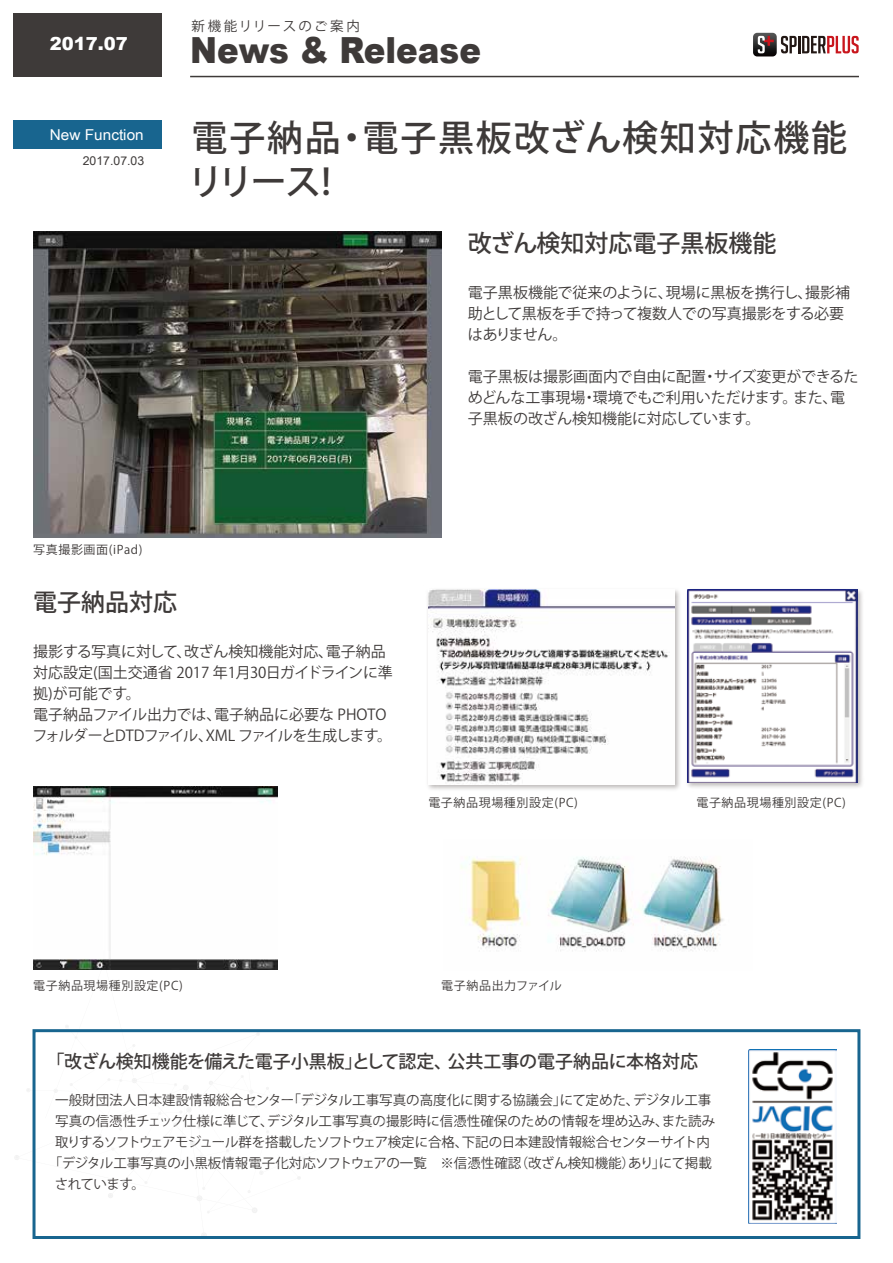
<style>
.page{position:relative;width:893px;height:1263px;background:#fff}
.page>*{position:absolute;margin:0;border:0;box-sizing:border-box;transform-origin:0 0}
.t1{font:500 36px/43.2px "Koz Go Pr 6 N";letter-spacing:.05em;color:#3e3a39}
.t2{font:900 36px "Arial";color:#3e3a39;scale:.9 1}
.t3{font:500 24px "Koz Go Pr 6 N";color:#3e3a39}
.t4{font:500 18px "Koz Go Pr 6 N";color:#3e3a39}
.t5{font:900 18px "Arial";color:#fff}
.t6{font:15px/21px "Koz Go Pr 6 N";color:#3e3a39}
.t7{font:15px/21px "Koz Go Pr 6 N";letter-spacing:-.02em;color:#3e3a39}
.t8{font:15px "Arial Narrow";color:#fff;scale:1.25 1}
.t9{font:13.5px "Koz Go Pr 6 N";color:#3e3a39}
.t10{font:13.5px "Koz Go Pr 6 N";letter-spacing:-.05em;color:#3e3a39}
.t11{font:13.5px "Koz Go Pr 6 N";letter-spacing:.16em;color:#3e3a39}
.t12{font:12px "Koz Go Pr 6 N";letter-spacing:.05em;color:#3e3a39}
.t13{font:12px "Arial Narrow";color:#3e3a39;scale:1.25 1}
</style>
<div class="page">
<div style="left:13px;top:13px;width:149px;height:64px;background:#3e3a39"></div>
<div style="left:13px;top:120px;width:149px;height:29px;background:#18658f"></div>
<svg style="left:781px;top:36px;width:78px;height:17px"></svg>
<img style="left:753px;top:33px;width:24px;height:23px">
<svg style="left:765px;top:36px;width:9px;height:10px"></svg>
<img style="left:758px;top:36px;width:7px;height:18px">
<svg style="left:15px;top:961px;width:371px;height:277px"></svg>
<img style="left:33px;top:231px;width:408px;height:306px">
<div style="left:33px;top:1029px;width:827px;height:210px;border:3px solid #18658f"></div>
<img style="left:427px;top:590px;width:253px;height:200px">
<img style="left:428px;top:589px;width:247px;height:195px">
<img style="left:687px;top:590px;width:176px;height:198px">
<img style="left:687px;top:589px;width:171px;height:193px">
<img style="left:33px;top:786px;width:244px;height:183px">
<img style="left:460px;top:856px;width:264px;height:96px">
<img style="left:748px;top:1049px;width:88px;height:174px">
<hr style="left:190px;top:76px;width:669px;height:1px;background:#3e3a39">
<p class="t5" style="left:50px;top:30px;width:80px">2017.07</p>
<p class="t8" style="left:50px;top:123px;width:77px">New Function</p>
<p class="t13" style="left:83px;top:152px;width:51px">2017.07.03</p>
<p class="t12" style="left:33px;top:543px;width:111px">写真撮影画面(iPad)</p>
<p class="t11" style="left:192px;top:19px;width:170px">新機能リリースのご案内</p>
<h1 class="t2" style="left:190px;top:24px;width:325px">News &amp; Release</h1>
<h1 class="t1" style="left:188px;top:117px;width:661px">電子納品・電子黒板改ざん検知対応機能リリース!</h1>
<h2 class="t3" style="left:468px;top:230px;width:310px">改ざん検知対応電子黒板機能</h2>
<p class="t7" style="left:468px;top:283px;width:384px">電子黒板機能で従来のように、現場に黒板を携行し、撮影補助として黒板を手で持って複数人での写真撮影をする必要はありません。</p>
<p class="t6" style="left:468px;top:367px;width:392px">電子黒板は撮影画面内で自由に配置・サイズ変更ができるためどんな工事現場・環境でもご利用いただけます。また、電子黒板の改ざん検知機能に対応しています。</p>
<h2 class="t3" style="left:33px;top:588px;width:146px">電子納品対応</h2>
<p class="t6" style="left:32px;top:641px;width:362px">撮影する写真に対して、改ざん検知機能対応、電子納品対応設定(国土交通省 2017 年1月30日ガイドラインに準拠)が可能です。<br>電子納品ファイル出力では、電子納品に必要な PHOTOフォルダーとDTDファイル、XML ファイルを生成します。</p>
<p class="t12" style="left:428px;top:796px;width:151px">電子納品現場種別設定(PC)</p>
<p class="t12" style="left:696px;top:796px;width:151px">電子納品現場種別設定(PC)</p>
<p class="t12" style="left:33px;top:978px;width:151px">電子納品現場種別設定(PC)</p>
<p class="t12" style="left:441px;top:978px;width:122px">電子納品出力ファイル</p>
<p class="t4" style="left:47px;top:1051px;width:653px">「改ざん検知機能を備えた電子小黒板」として認定、公共工事の電子納品に本格対応</p>
<p class="t9" style="left:55px;top:1092px;width:658px">一般財団法人日本建設情報総合センター「デジタル工事写真の高度化に関する協議会」にて定めた、デジタル工事</p>
<p class="t9" style="left:55px;top:1113px;width:661px">写真の信憑性チェック仕様に準じて、デジタル工事写真の撮影時に信憑性確保のための情報を埋め込み、また読み</p>
<p class="t10" style="left:55px;top:1134px;width:656px">取りするソフトウェアモジュール群を搭載したソフトウェア検定に合格、下記の日本建設情報総合センターサイト内</p>
<p class="t9" style="left:49px;top:1155px;width:664px">「デジタル工事写真の小黒板情報電子化対応ソフトウェアの一覧　※信憑性確認（改ざん検知機能）あり」にて掲載</p>
<p class="t9" style="left:55px;top:1176px;width:92px">されています。</p>
</div>
